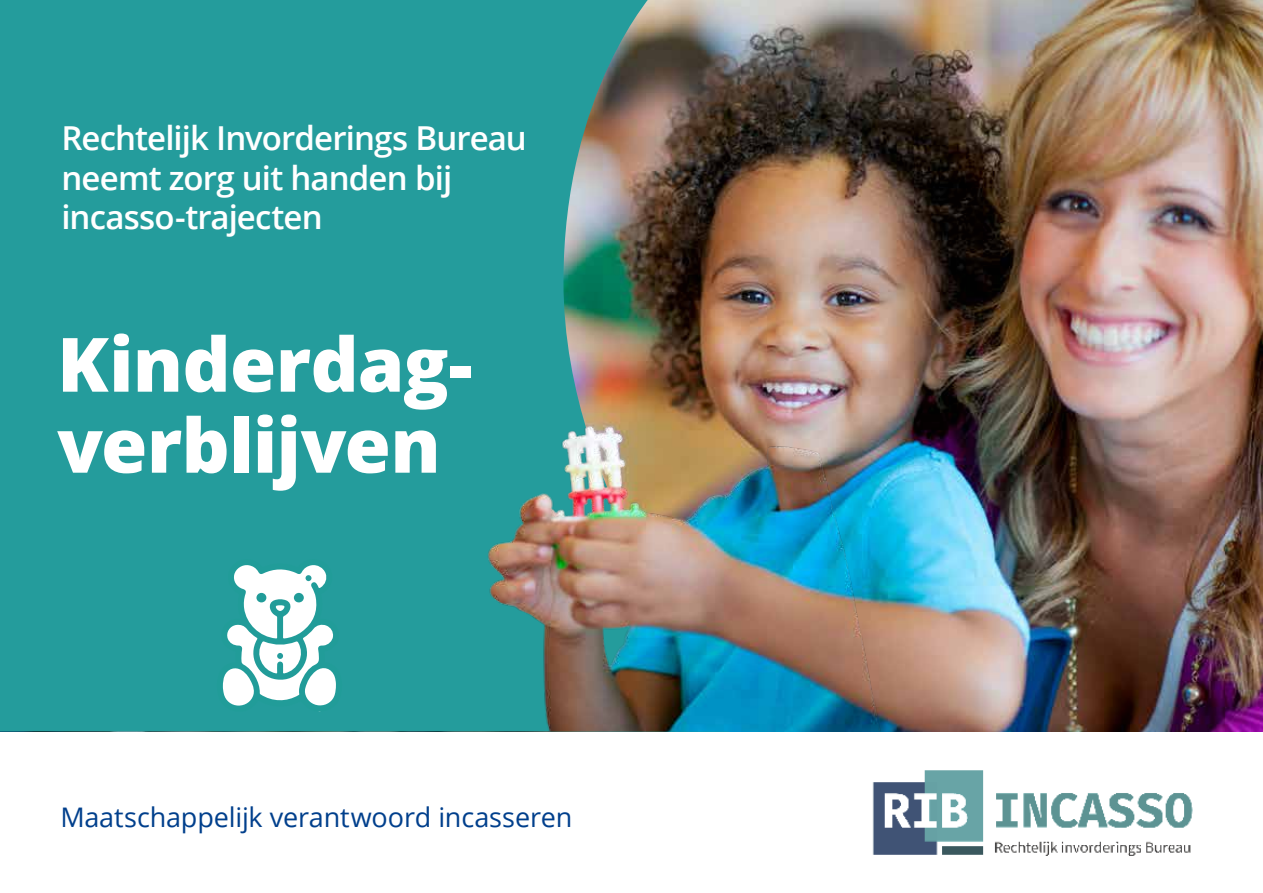
<style>
.page{position:relative;width:1263px;height:893px;background:#fff}
.page>*{position:absolute;margin:0;border:0;box-sizing:border-box;transform-origin:0 0}
.t1{font:800 75px/81px "Open Sans";letter-spacing:-.01em;color:#fff}
.t2{font:600 33px/39.6px "Open Sans";letter-spacing:-.025em;color:#fff}
.t3{font:27px "Open Sans";letter-spacing:-.005em;color:#003f8c}
</style>
<div class="page">
<img style="left:0;top:0;width:1263px;height:732px">
<img style="left:872px;top:770px;width:321px;height:86px">
<svg style="left:216px;top:558px;width:127px;height:154px"></svg>
<p class="t2" style="left:61px;top:118px;width:467px">Rechtelijk Invorderings Bureau neemt zorg uit handen bij incasso-trajecten</p>
<h1 class="t1" style="left:57px;top:320px;width:416px">Kinderdag&shy;verblijven</h1>
<p class="t3" style="left:60px;top:798px;width:513px">Maatschappelijk verantwoord incasseren</p>
</div>
